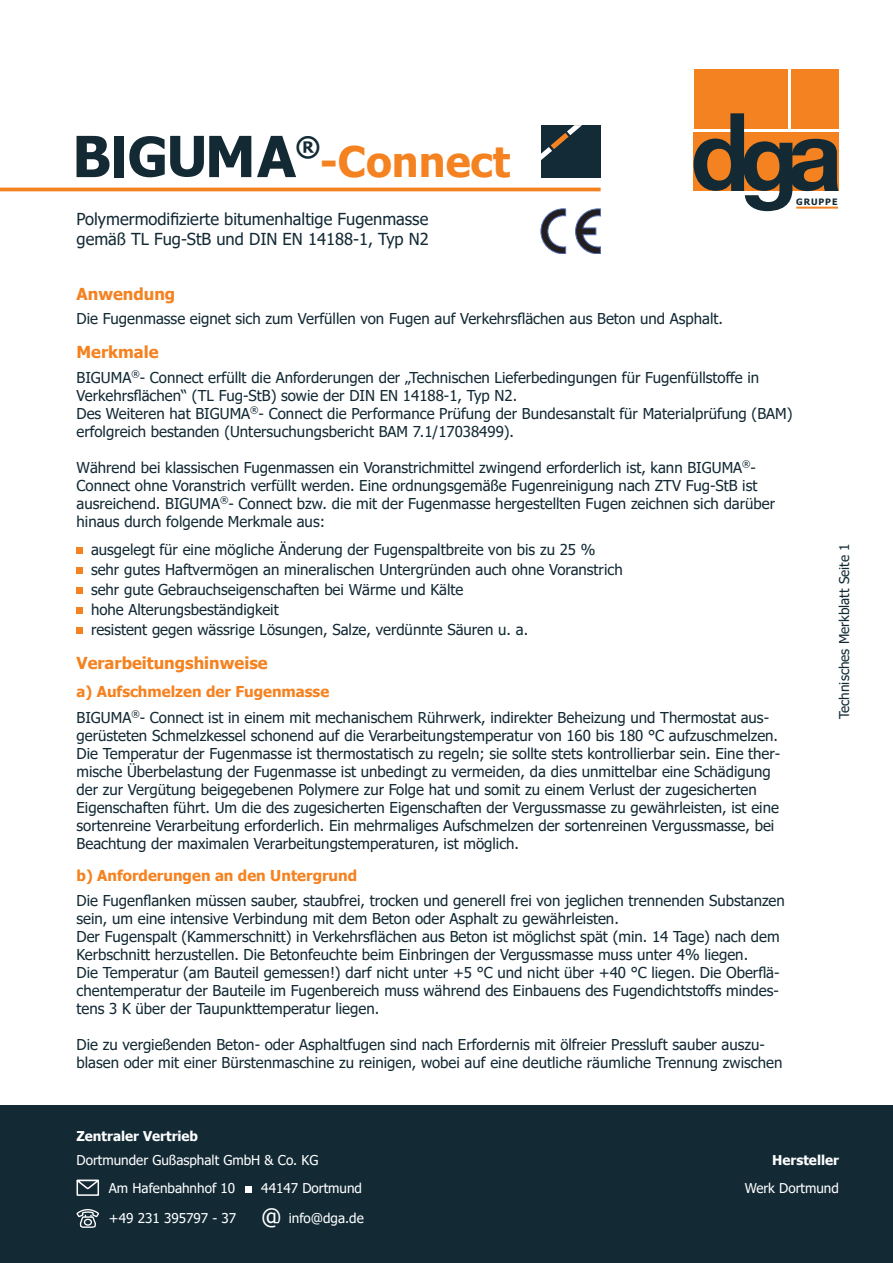
<style>
.page{position:relative;width:893px;height:1263px;background:#fff}
.page>*{position:absolute;margin:0;border:0;box-sizing:border-box;transform-origin:0 0}
.t1{font:700 42px "Tahoma";color:#f58220}
.t2{font:700 27px "Tahoma";color:#132a35}
.t3{font:16.5px/19.8px "Tahoma";color:#132a35}
.t4{font:700 16.5px "Tahoma";color:#f58220}
.t5{font:15px/18px "Tahoma";color:#132a35}
.t6{font:700 15px "Tahoma";color:#f58220}
.t7{font:13.5px/28.2px "Tahoma";color:#fff}
.t8{font:700 13.5px "Tahoma";color:#fff}
.t9{font:13.5px "Tahoma";color:#132a35}
.t10{font:700 8.85px "Tahoma";letter-spacing:.1em;color:#132a35}
.s1{font-weight:700;color:#f58220}
.s2{font-size:22.5px}
</style>
<div class="page">
<div style="left:694px;top:69px;width:93px;height:59px;background:#f58220"></div>
<div style="left:791px;top:69px;width:48px;height:59px;background:#f58220"></div>
<svg style="left:694px;top:113px;width:145px;height:98px"></svg>
<hr style="left:0;top:188px;width:601px;height:3px;background:#f58220">
<div style="left:541px;top:125px;width:60px;height:52px;background:#132b36"></div>
<svg style="left:541px;top:125px;width:41px;height:35px"></svg>
<div style="left:77px;top:547px;width:6px;height:7px;background:#f58220"></div>
<div style="left:77px;top:567px;width:6px;height:7px;background:#f58220"></div>
<div style="left:77px;top:587px;width:6px;height:7px;background:#f58220"></div>
<div style="left:77px;top:607px;width:6px;height:7px;background:#f58220"></div>
<div style="left:77px;top:627px;width:6px;height:7px;background:#f58220"></div>
<div style="left:0;top:1105px;width:893px;height:158px;background:#132a35"></div>
<svg style="left:77px;top:1180px;width:22px;height:16px"></svg>
<div style="left:245px;top:1186px;width:6px;height:7px;background:#fff"></div>
<svg style="left:77px;top:1209px;width:22px;height:19px"></svg>
<svg style="left:575px;top:209px;width:26px;height:45px"></svg>
<svg style="left:541px;top:209px;width:25px;height:45px"></svg>
<div style="left:115px;top:136px;width:9px;height:41px;background:#132a35"></div>
<svg style="left:77px;top:136px;width:33px;height:41px"></svg>
<svg style="left:129px;top:136px;width:122px;height:41px"></svg>
<svg style="left:257px;top:136px;width:39px;height:41px"></svg>
<h2 class="t2" style="left:295px;top:131px;width:27px">®</h2>
<h1 class="t1" style="left:320px;top:133px;width:192px">-Connect</h1>
<p class="t3" style="left:77px;top:210px;width:354px">Polymermodifizierte bitumenhaltige Fugenmasse gemäß TL Fug-StB und DIN EN 14188-1, Typ N2</p>
<p class="t4" style="left:77px;top:283px;width:100px">Anwendung</p>
<p class="t5" style="left:77px;top:311px;width:648px">Die Fugenmasse eignet sich zum Verfüllen von Fugen auf Verkehrsflächen aus Beton und Asphalt.</p>
<p class="t4" style="left:77px;top:341px;width:84px">Merkmale</p>
<p class="t5" style="left:77px;top:369px;width:717px">BIGUMA<sup>®</sup>- Connect erfüllt die Anforderungen der „Technischen Lieferbedingungen für Fugenfüllstoffe in Verkehrsflächen“ (TL Fug-StB) sowie der DIN EN 14188-1, Typ N2.<br>Des Weiteren hat BIGUMA<sup>®</sup>- Connect die Performance Prüfung der Bundesanstalt für Materialprüfung (BAM) erfolgreich bestanden (Untersuchungsbericht BAM 7.1/17038499).</p>
<p class="t5" style="left:77px;top:459px;width:700px">Während bei klassischen Fugenmassen ein Voranstrichmittel zwingend erforderlich ist, kann BIGUMA<sup>®</sup>- Connect ohne Voranstrich verfüllt werden. Eine ordnungsgemäße Fugenreinigung nach ZTV Fug-StB ist ausreichend. BIGUMA<sup>®</sup>- Connect bzw. die mit der Fugenmasse hergestellten Fugen zeichnen sich darüber hinaus durch folgende Merkmale aus:</p>
<p class="t10" style="left:796px;top:196px;width:43px">GRUPPE</p>
<p class="t5" style="left:91px;top:540px;width:533px;line-height:20px">ausgelegt für eine mögliche Änderung der Fugenspaltbreite von bis zu 25 % sehr gutes Haftvermögen an mineralischen Untergründen auch ohne Voranstrich sehr gute Gebrauchseigenschaften bei Wärme und Kälte<br>hohe Alterungsbeständigkeit<br>resistent gegen wässrige Lösungen, Salze, verdünnte Säuren u. a.</p>
<p class="t4" style="left:77px;top:651px;width:193px">Verarbeitungshinweise</p>
<p class="t5" style="left:77px;top:680px;width:694px;line-height:25.3px"><span class="s1">a) Aufschmelzen der Fugenmasse<br></span>BIGUMA<sup>®</sup>- Connect ist in einem mit mechanischem Rührwerk, indirekter Beheizung und Thermostat aus-</p>
<p class="t5" style="left:77px;top:727px;width:705px">gerüsteten Schmelzkessel schonend auf die Verarbeitungstemperatur von 160 bis 180 °C aufzuschmelzen.<br>Die Temperatur der Fugenmasse ist thermostatisch zu regeln; sie sollte stets kontrollierbar sein. Eine ther&shy;mische Überbelastung der Fugenmasse ist unbedingt zu vermeiden, da dies unmittelbar eine Schädigung der zur Vergütung beigegebenen Polymere zur Folge hat und somit zu einem Verlust der zugesicherten Eigenschaften führt. Um die des zugesicherten Eigenschaften der Vergussmasse zu gewährleisten, ist eine sortenreine Verarbeitung erforderlich. Ein mehrmaliges Aufschmelzen der sortenreinen Vergussmasse, bei Beachtung der maximalen Verarbeitungstemperaturen, ist möglich.</p>
<p class="t6" style="left:77px;top:865px;width:282px">b) Anforderungen an den Untergrund</p>
<p class="t5" style="left:77px;top:892px;width:710px">Die Fugenflanken müssen sauber, staubfrei, trocken und generell frei von jeglichen trennenden Substanzen sein, um eine intensive Verbindung mit dem Beton oder Asphalt zu gewährleisten.<br>Der Fugenspalt (Kammerschnitt) in Verkehrsflächen aus Beton ist möglichst spät (min. 14 Tage) nach dem Kerbschnitt herzustellen. Die Betonfeuchte beim Einbringen der Vergussmasse muss unter 4% liegen.<br>Die Temperatur (am Bauteil gemessen!) darf nicht unter +5 °C und nicht über +40 °C liegen. Die Oberflä&shy;chentemperatur der Bauteile im Fugenbereich muss während des Einbauens des Fugendichtstoffs mindes&shy;tens 3 K über der Taupunkttemperatur liegen.</p>
<p class="t5" style="left:77px;top:1036px;width:707px">Die zu vergießenden Beton- oder Asphaltfugen sind nach Erfordernis mit ölfreier Pressluft sauber auszu&shy;blasen oder mit einer Bürstenmaschine zu reinigen, wobei auf eine deutliche räumliche Trennung zwischen</p>
<p class="t9" style="left:835px;top:719px;width:177px;rotate:-90deg">Technisches Merkblatt Seite 1</p>
<p class="t8" style="left:77px;top:1127px;width:123px">Zentraler Vertrieb</p>
<p class="t7" style="left:109px;top:1146px;width:211px;text-indent:-32px">Dortmunder Gußasphalt GmbH &amp; Co. KG<br>Am Hafenbahnhof 10</p>
<p class="t7" style="left:261px;top:1175px;width:102px">44147 Dortmund</p>
<p class="t7" style="left:109px;top:1205px;width:256px">+49 231 395797 - 37 <span class="s2">@</span> info@dga.de</p>
<p class="t8" style="left:772px;top:1150px;width:68px">Hersteller</p>
<p class="t7" style="left:745px;top:1175px;width:96px">Werk Dortmund</p>
</div>
